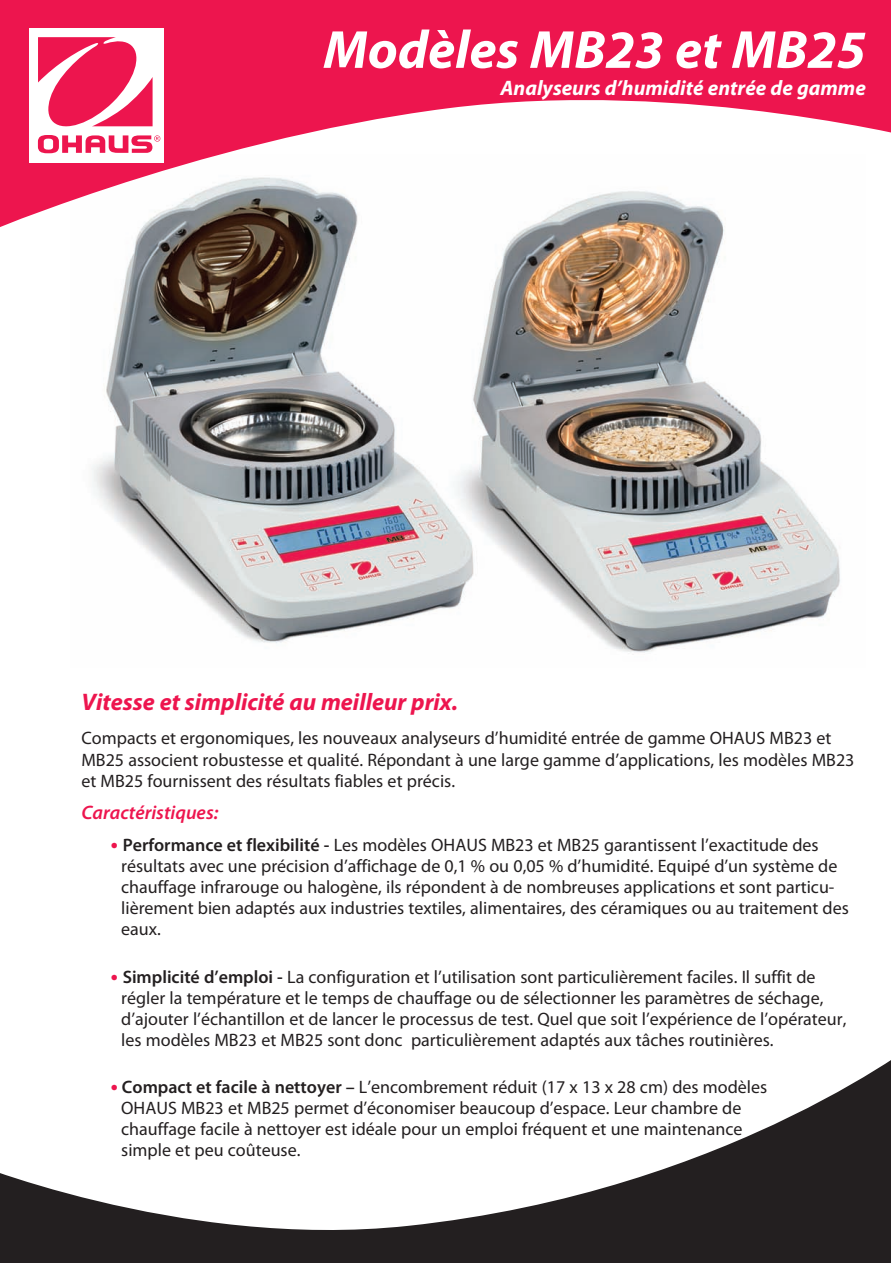
<style>
.page{position:relative;width:891px;height:1263px;background:#fff}
.page>*{position:absolute;margin:0;border:0;box-sizing:border-box;transform-origin:0 0}
.t1{font:italic 700 54px "Myriad Pro";color:#fff}
.t2{font:italic 700 24px "Myriad Pro";color:#ed154e}
.t3{font:italic 700 21px "Myriad Pro";color:#fff}
.t4{font:italic 600 19.5px "Myriad Pro";color:#ed154e}
.t5{font:18px/21px "Myriad Pro";color:#231f20}
.s1{font-weight:700;font-size:21px;color:#ed154e}
.s2{font-weight:600}
</style>
<div class="page">
<img style="left:92px;top:243px;width:748px;height:410px">
<svg style="left:0;top:1060px;width:891px;height:202px"></svg>
<svg style="left:0;top:0;width:891px;height:243px;fill:#ed154e"></svg>
<div style="left:29px;top:28px;width:135px;height:134px;background:#fff"></div>
<svg style="left:38px;top:37px;width:122px;height:116px"></svg>
<h1 class="t1" style="left:323px;top:15px;width:544px">Modèles MB23 et MB25</h1>
<p class="t3" style="left:501px;top:74px;width:367px">Analyseurs d’humidité entrée de gamme</p>
<h2 class="t2" style="left:81px;top:686px;width:378px">Vitesse et simplicité au meilleur prix.</h2>
<p class="t5" style="left:81px;top:727px;width:774px;line-height:21.6px">Compacts et ergonomiques, les nouveaux analyseurs d’humidité entrée de gamme OHAUS MB23 et<br>MB25 associent robustesse et qualité. Répondant à une large gamme d’applications, les modèles MB23 et MB25 fournissent des résultats fiables et précis.</p>
<p class="t4" style="left:82px;top:800px;width:138px">Caractéristiques:</p>
<p class="t5" style="left:121px;top:834px;width:729px;text-indent:-11px"><span class="s1">•</span> <span class="s2">Performance et flexibilité -</span> Les modèles OHAUS MB23 et MB25 garantissent l’exactitude des résultats avec une précision d’affichage de 0,1 % ou 0,05 % d’humidité. Equipé d’un système de chauffage infrarouge ou halogène, ils répondent à de nombreuses applications et sont particu&shy;lièrement bien adaptés aux industries textiles, alimentaires, des céramiques ou au traitement des eaux.</p>
<p class="t5" style="left:121px;top:965px;width:727px;text-indent:-11px"><span class="s1">•</span> <span class="s2">Simplicité d’emploi -</span> La configuration et l’utilisation sont particulièrement faciles. Il suffit de régler la température et le temps de chauffage ou de sélectionner les paramètres de séchage, d’ajouter l’échantillon et de lancer le processus de test. Quel que soit l’expérience de l’opérateur, les modèles MB23 et MB25 sont donc particulièrement adaptés aux tâches routinières.</p>
<p class="t5" style="left:121px;top:1076px;width:648px;text-indent:-11px"><span class="s1">•</span> <span class="s2">Compact et facile à nettoyer –</span> L’encombrement réduit (17 x 13 x 28 cm) des modèles OHAUS MB23 et MB25 permet d’économiser beaucoup d’espace. Leur chambre de chauffage facile à nettoyer est idéale pour un emploi fréquent et une maintenance simple et peu coûteuse.</p>
</div>
